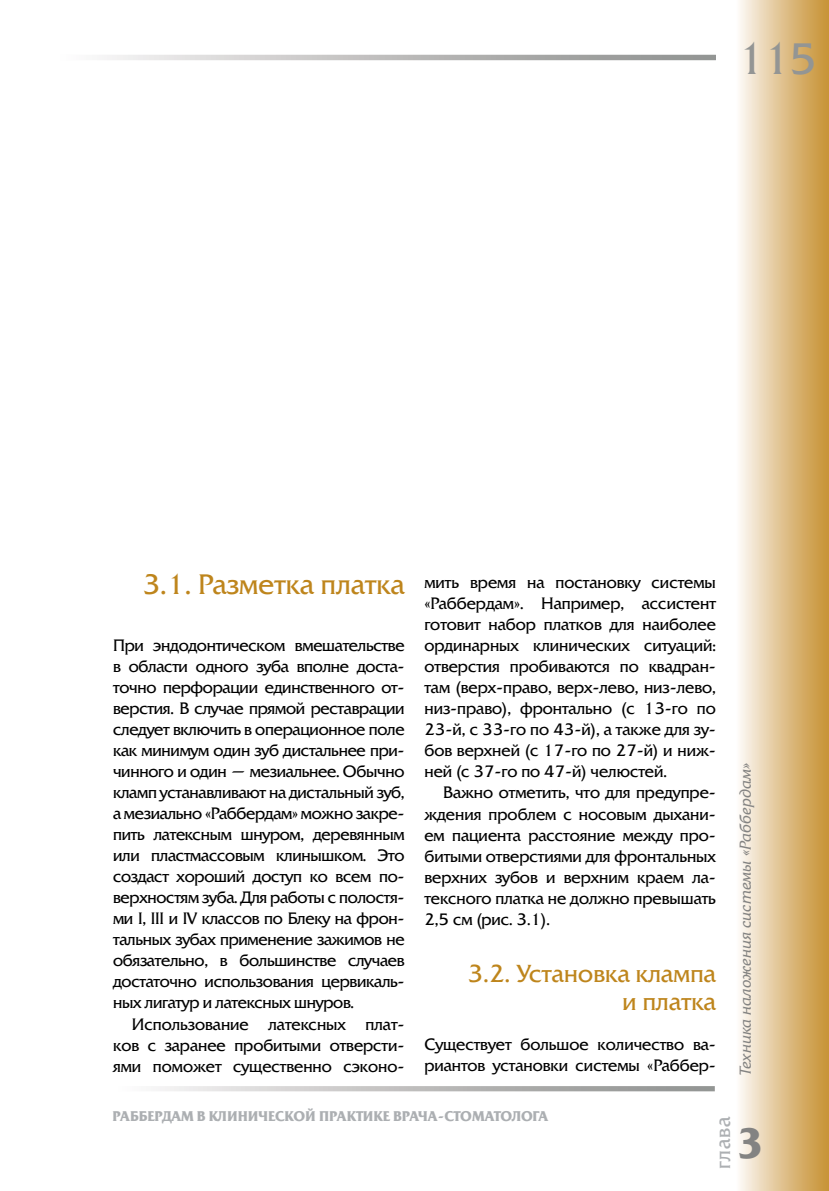
<style>
.page{position:relative;width:829px;height:1191px;background:#fff}
.page>*{position:absolute;margin:0;border:0;box-sizing:border-box;transform-origin:0 0}
.t1{font:43.75px "Friz Quadrata C";color:#939594}
.t2{font:700 42px "Friz Quadrata C";color:#838382}
.t3{font:28px "Friz Quadrata C";letter-spacing:.01em;color:#be851c}
.t4{font:24.5px/28px "Friz Quadrata C";letter-spacing:.01em;color:#be851c;text-align:right}
.t5{font:21px "Friz Quadrata C";color:#acafb2}
.t6{font:16.45px/21px "Friz Quadrata C";color:#000;text-align:justify}
.t7{font:italic 15.75px "Friz Quadrata C";letter-spacing:.01em;color:#838382}
.t8{font:700 14px "Friz Quadrata C";color:#acafb2}
</style>
<div class="page">
<svg style="left:158px;top:1086px;width:556px;height:5px;background:#bebebd"></svg>
<div style="left:734px;top:0;width:94px;height:1191px;background:linear-gradient(to right,#fefcfb,#c69132)"></div>
<svg style="left:104px;top:55px;width:611px;height:5px;background:#bdbcbc"></svg>
<h1 class="t1" style="left:737px;top:34px;width:81px">115</h1>
<h3 class="t3" style="left:142px;top:568px;width:264px">3.1. Разметка платка</h3>
<p class="t6" style="left:113px;top:635px;width:293px">При эндодонтическом вмешательстве в области одного зуба вполне доста&shy;точно перфорации единственного от&shy;верстия. В случае прямой реставрации следует включить в операционное поле как минимум один зуб дистальнее при&shy;чинного и один — мезиальнее. Обычно кламп устанавливают на дистальный зуб, а мезиально «Раббердам» можно закре&shy;пить латексным шнуром, деревянным или пластмассовым клинышком. Это создаст хороший доступ ко всем по&shy;верхностям зуба. Для работы с полостя&shy;ми I, III и IV классов по Блеку на фрон&shy;тальных зубах применение зажимов не обязательно, в большинстве случаев достаточно использования цервикаль&shy;ных лигатур и латексных шнуров.</p>
<p class="t6" style="left:113px;top:1013px;width:293px;text-indent:19px">Использование латексных плат&shy;ков с заранее пробитыми отверсти&shy;ями поможет существенно сэконо-</p>
<p class="t6" style="left:424px;top:572px;width:293px">мить время на постановку системы «Раббердам». Например, ассистент готовит набор платков для наиболее ординарных клинических ситуаций: отверстия пробиваются по квадран&shy;там (верх-право, верх-лево, низ-лево, низ-право), фронтально (с 13-го по 23-й, с 33-го по 43-й), а также для зу&shy;бов верхней (с 17-го по 27-й) и ниж&shy;ней (с 37-го по 47-й) челюстей.</p>
<p class="t6" style="left:424px;top:782px;width:293px;text-indent:19px">Важно отметить, что для предупре&shy;ждения проблем с носовым дыхани&shy;ем пациента расстояние между про&shy;битыми отверстиями для фронтальных верхних зубов и верхним краем ла&shy;тексного платка не должно превышать 2,5 см (рис. 3.1).</p>
<h3 class="t4" style="left:467px;top:960px;width:250px">3.2. Установка клампа и платка</h3>
<p class="t6" style="left:424px;top:1034px;width:293px">Существует большое количество ва&shy;риантов установки системы «Раббер-</p>
<p class="t7" style="left:736px;top:1076px;width:314px;rotate:-90deg">Техника наложения системы «Раббердам»</p>
<p class="t8" style="left:112px;top:1108px;width:437px">РАББЕРДАМ В КЛИНИЧЕСКОЙ ПРАКТИКЕ ВРАЧА-СТОМАТОЛОГА</p>
<p class="t5" style="left:710px;top:1168px;width:55px;rotate:-90deg">глава</p>
<h2 class="t2" style="left:736px;top:1119px;width:28px">3</h2>
</div>
